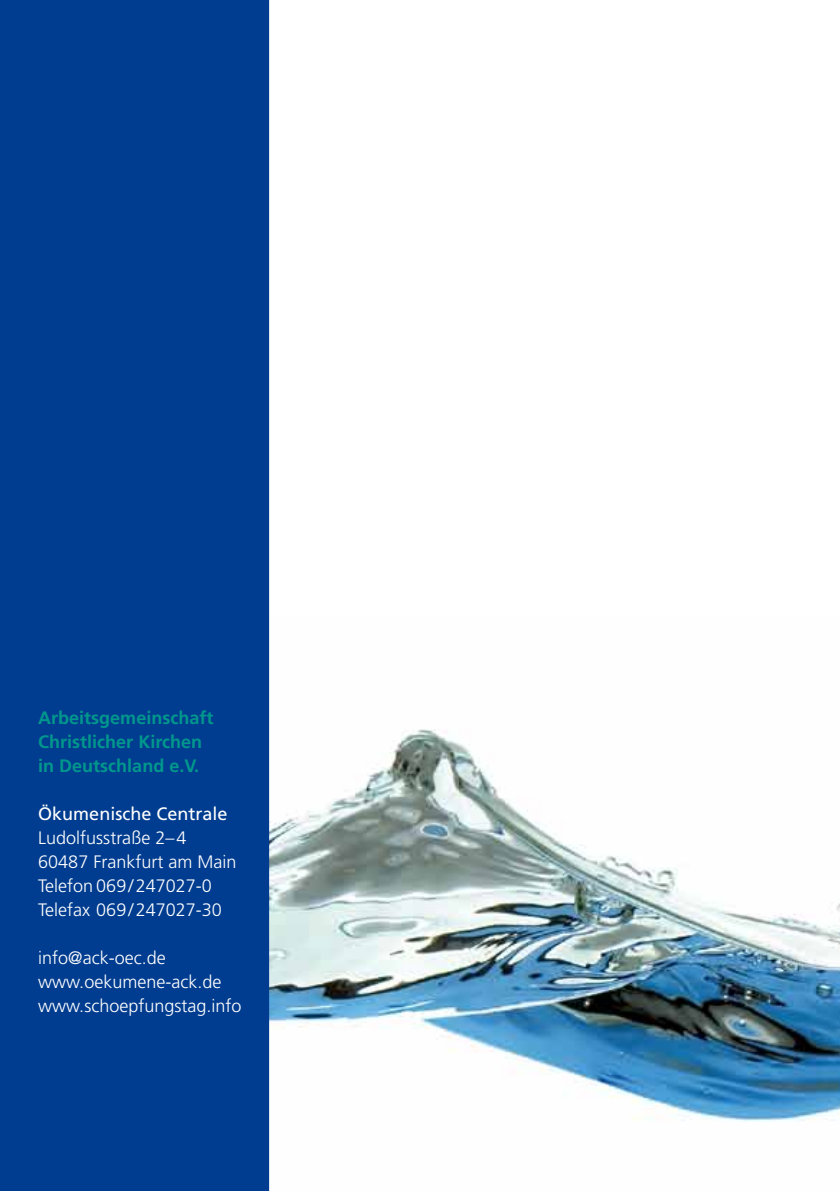
<style>
.page{position:relative;width:840px;height:1191px;background:#fff}
.page>*{position:absolute;margin:0;border:0;box-sizing:border-box;transform-origin:0 0}
.t1{font:300 18px/24px "Frutiger";color:#fff}
.t2{font:700 18px/24px "Frutiger";color:#00978c}
.t3{font:18px "Frutiger";color:#fff}
</style>
<div class="page">
<img style="left:269px;top:616px;width:571px;height:575px">
<div style="left:0;top:0;width:269px;height:1191px;background:#003d90"></div>
<p class="t2" style="left:38px;top:706px;width:177px">Arbeitsgemeinschaft<br>Christlicher Kirchen in Deutschland e.V.</p>
<p class="t3" style="left:38px;top:803px;width:191px">Ökumenische Centrale</p>
<p class="t1" style="left:38px;top:826px;width:200px">Ludolfusstraße 2–4<br>60487 Frankfurt am Main<br>Telefon 069/247027-0<br>Telefax 069/247027-30</p>
<p class="t1" style="left:38px;top:946px;width:205px">info@ack-oec.de www.oekumene-ack.de www.schoepfungstag.info</p>
</div>
